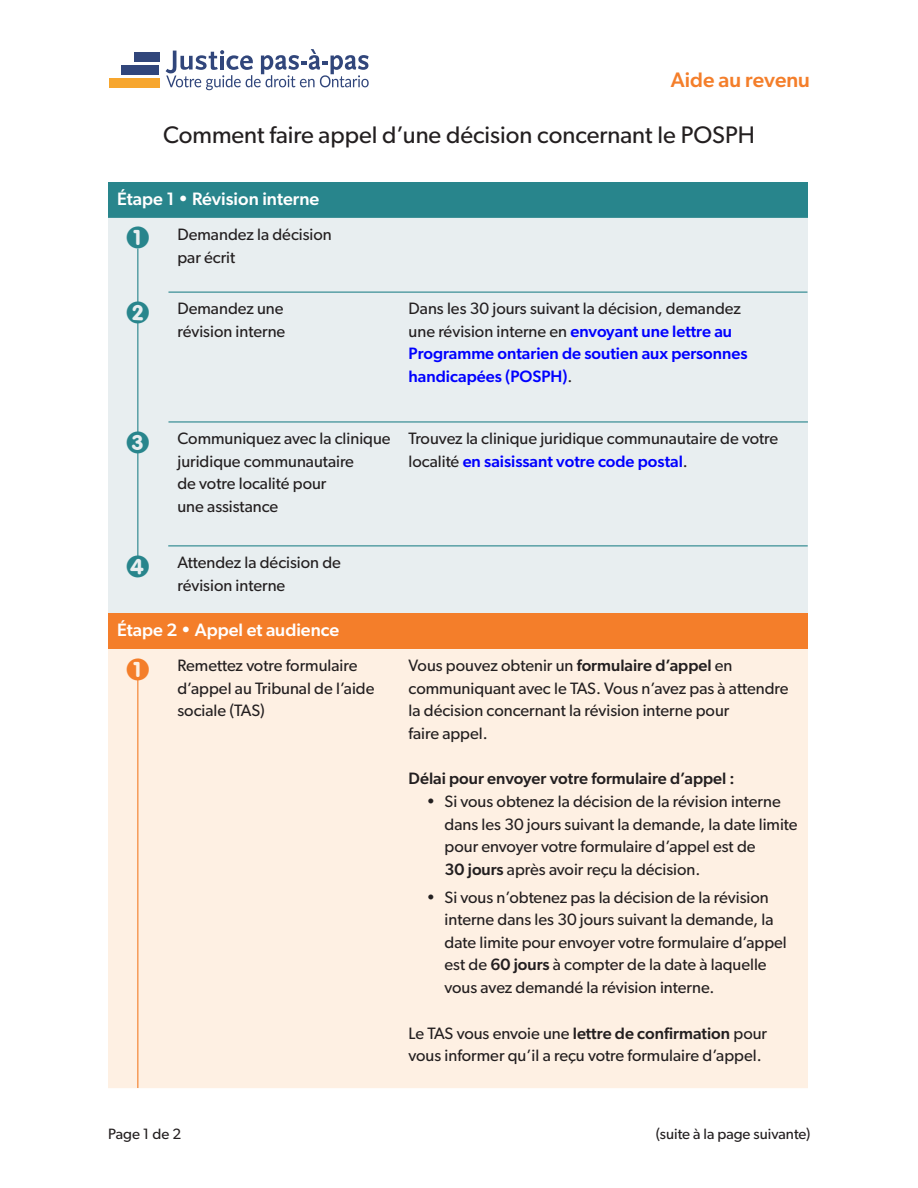
<style>
.page{position:relative;width:918px;height:1188px;background:#fff}
.page>*{position:absolute;margin:0;border:0;box-sizing:border-box;transform-origin:0 0}
.Circle_numbers_-_blu{font:27px "Circled";color:#28858c}
.Circle_numbers_-_ora{font:27px "Circled";color:#f47e2a}
.Main_heading{font:24px "Gibson";color:#231f20}
.Legal_topic_heading{font:500 21px "Gibson";color:#f47e2a}
.Step_heading{font:500 18px "Gibson";color:#fff}
.Body_text{font:16.5px/22.5px "Gibson";color:#231f20}
.Body_text-2{font:500 16.5px/22.5px "Gibson";color:#00f}
.Body_text_before_bul{font:500 16.5px "Gibson";color:#231f20}
.Review_date{font:15px "Gibson";color:#231f20}
.Page_number{font:15px "Gibson";color:#231f20}
.s1{font-weight:400;color:#231f20}
.s2{font-weight:500;color:#00f}
.s3{font-weight:500}
</style>
<div class="page">
<div style="left:108px;top:182px;width:700px;height:36px;background:#28858c"></div>
<div style="left:108px;top:218px;width:700px;height:395px;background:#e8eef0"></div>
<div style="left:108px;top:613px;width:700px;height:36px;background:#f47e2a"></div>
<div style="left:108px;top:649px;width:700px;height:439px;background:#fef0e3"></div>
<hr style="left:137px;top:322px;width:1px;height:110px;background:#28858c">
<hr style="left:168px;top:292px;width:639px;height:1px;background:#28858c">
<hr style="left:168px;top:421px;width:640px;height:2px;background:#28858c">
<hr style="left:137px;top:452px;width:1px;height:105px;background:#28858c">
<hr style="left:137px;top:678px;width:1px;height:410px;background:#f47e2a">
<div style="left:121px;top:65px;width:38px;height:10px;background:#31467b"></div>
<div style="left:109px;top:78px;width:50px;height:10px;background:#f7a62e"></div>
<div style="left:134px;top:52px;width:25px;height:10px;background:#31467b"></div>
<svg style="left:166px;top:49px;width:203px;height:41px"></svg>
<hr style="left:168px;top:545px;width:640px;height:1px;background:#28858c">
<hr style="left:137px;top:249px;width:1px;height:54px;background:#28858c">
<p class="Legal_topic_heading" style="left:671px;top:67px;width:141px">Aide au revenu</p>
<p class="Main_heading" style="left:163px;top:120px;width:593px">Comment faire appel d’une décision concernant le POSPH</p>
<p class="Step_heading" style="left:117px;top:188px;width:204px">Étape 1 • Révision interne</p>
<p class="Circle_numbers_-_blu" style="left:127px;top:223px;width:24px">1</p>
<p class="Body_text" style="left:177px;top:223px;width:156px">Demandez la décision par écrit</p>
<p class="Circle_numbers_-_blu" style="left:127px;top:298px;width:24px">2</p>
<p class="Body_text" style="left:177px;top:297px;width:109px">Demandez une révision interne</p>
<p class="Body_text-2" style="left:409px;top:297px;width:340px"><span class="s1">Dans les 30 jours suivant la décision, demandez une révision interne en</span> envoyant une lettre au Programme ontarien de soutien aux personnes handicapées (POSPH)<span class="s1">.</span></p>
<p class="Circle_numbers_-_blu" style="left:127px;top:428px;width:24px">3</p>
<p class="Body_text" style="left:177px;top:427px;width:215px">Communiquez avec la clinique juridique communautaire<br>de votre localité pour<br>une assistance</p>
<p class="Body_text" style="left:409px;top:427px;width:371px">Trouvez la clinique juridique communautaire de votre localité <span class="s2">en saisissant votre code postal</span>.</p>
<p class="Circle_numbers_-_blu" style="left:127px;top:551px;width:24px">4</p>
<p class="Body_text" style="left:177px;top:551px;width:165px">Attendez la décision de révision interne</p>
<p class="Step_heading" style="left:117px;top:619px;width:224px">Étape 2 • Appel et audience</p>
<p class="Circle_numbers_-_ora" style="left:127px;top:655px;width:24px">1</p>
<p class="Body_text" style="left:177px;top:654px;width:199px">Remettez votre formulaire d’appel au Tribunal de l’aide sociale (TAS)</p>
<p class="Body_text" style="left:409px;top:654px;width:381px">Vous pouvez obtenir un <span class="s3">formulaire d’appel</span> en communiquant avec le TAS. Vous n’avez pas à attendre la décision concernant la révision interne pour<br>faire appel.</p>
<p class="Body_text_before_bul" style="left:409px;top:768px;width:328px">Délai pour envoyer votre formulaire d’appel :</p>
<p class="Body_text" style="left:445px;top:790px;width:355px;text-indent:-18px">• Si vous obtenez la décision de la révision interne dans les 30 jours suivant la demande, la date limite pour envoyer votre formulaire d’appel est de<br><span class="s3">30 jours</span> après avoir reçu la décision.</p>
<p class="Body_text" style="left:445px;top:886px;width:344px;text-indent:-18px">• Si vous n’obtenez pas la décision de la révision interne dans les 30 jours suivant la demande, la date limite pour envoyer votre formulaire d’appel est de <span class="s3">60 jours</span> à compter de la date à laquelle vous avez demandé la révision interne.</p>
<p class="Body_text" style="left:409px;top:1022px;width:360px">Le TAS vous envoie une <span class="s3">lettre de confirmation</span> pour vous informer qu’il a reçu votre formulaire d’appel.</p>
<p class="Page_number" style="left:108px;top:1125px;width:75px">Page 1 de 2</p>
<p class="Review_date" style="left:656px;top:1125px;width:156px">(suite à la page suivante)</p>
</div>
